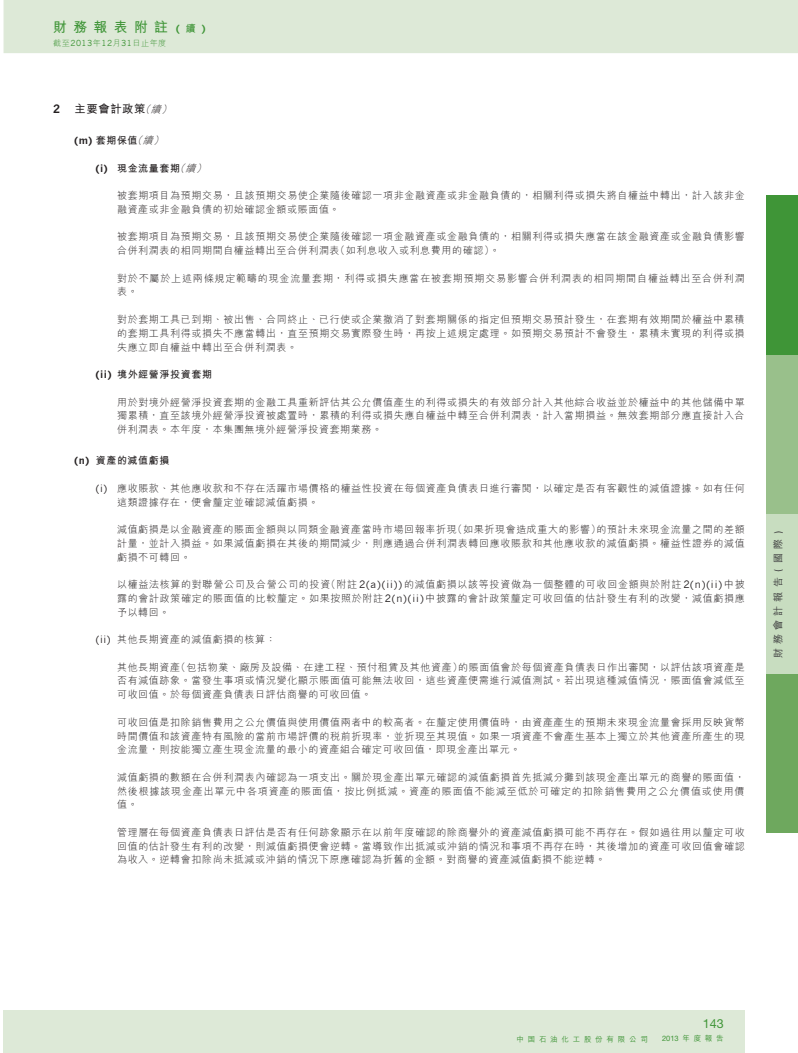
<style>
.page{position:relative;width:798px;height:1053px;background:#fff}
.page>*{position:absolute;margin:0;border:0;box-sizing:border-box;transform-origin:0 0}
.t1{font:700 13.75px "M Hei HK";letter-spacing:.47em;color:#3f9537}
.t2{font:12.5px "Helvetica Neue LT Std";color:#3f9537}
.t3{font:700 11.25px "M Hei HK";letter-spacing:.06em;color:#231f20}
.t4{font:700 11.25px "News Gothic";color:#231f20}
.t5{font:300 10px/13.8px "M Hei HK";letter-spacing:.065em;color:#231f20;text-align:justify}
.t6{font:300 10px/13.8px "M Hei HK";letter-spacing:.085em;color:#231f20}
.t7{font:700 10px "M Hei HK";letter-spacing:.06em;color:#231f20}
.t8{font:500 10px "M Hei HK";letter-spacing:.415em;color:#3e3e3f}
.t9{font:300 8.12px "M Hei HK";letter-spacing:.06em;color:#3f9537}
.t10{font:500 7.5px "M Hei HK";letter-spacing:.5em;color:#3f9537}
.t11{font:7.5px "Helvetica Neue LT Std";color:#3f9537}
.s1{font-family:"News Gothic";font-size:10px}
.s2{font-size:10px}
.s3{font-family:"News Gothic";font-weight:400}
.s4{font-weight:300;font-style:italic;font-size:10px}
.s5{font-family:"News Gothic"}
.s6{font-weight:300;font-style:italic}
.s7{font-family:"Univers LT Std";font-weight:400}
.s8{font-family:"M Hei HKS"}
.s9{font-family:"M Hei HK";font-weight:500}
</style>
<div class="page">
<div style="left:4px;top:0;width:793px;height:53px;background:#dde9d7"></div>
<div style="left:4px;top:1010px;width:740px;height:42px;background:#dde9d7"></div>
<div style="left:765px;top:673px;width:32px;height:160px;background:#6ea85e"></div>
<div style="left:765px;top:514px;width:32px;height:159px;background:#c8ddc0"></div>
<div style="left:765px;top:354px;width:32px;height:160px;background:#99c08b"></div>
<div style="left:765px;top:195px;width:32px;height:159px;background:#3f9537"></div>
<h1 class="t1" style="left:53px;top:17px;width:154px">財務報表附註 <span class="s1">(</span> <span class="s2">續</span> <span class="s1">)</span></h1>
<p class="t9" style="left:53px;top:39px;width:115px">截至<span class="s3">2013</span>年<span class="s3">12</span>月<span class="s3">31</span>日止年度</p>
<p class="t4" style="left:53px;top:102px;width:9px">2</p>
<p class="t3" style="left:74px;top:100px;width:101px">主要會計政策<span class="s4">（續）</span></p>
<p class="t7" style="left:74px;top:133px;width:93px"><span class="s5">(m)</span> 套期保值<span class="s6">（續）</span></p>
<p class="t7" style="left:96px;top:161px;width:114px"><span class="s5">(i)</span> 現金流量套期<span class="s6">（續）</span></p>
<p class="t5" style="left:117px;top:188px;width:629px">被套期項目為預期交易，且該預期交易使企業隨後確認一項非金融資產或非金融負債的，相關利得或損失將自權益中轉出，計入該非金融資產或非金融負債的初始確認金額或賬面值。</p>
<p class="t5" style="left:117px;top:230px;width:629px">被套期項目為預期交易，且該預期交易使企業隨後確認一項金融資產或金融負債的，相關利得或損失應當在該金融資產或金融負債影響合併利潤表的相同期間自權益轉出至合併利潤表（如利息收入或利息費用的確認）。</p>
<p class="t6" style="left:117px;top:271px;width:629px">對於不屬於上述兩條規定範疇的現金流量套期，利得或損失應當在被套期預期交易影響合併利潤表的相同期間自權益轉出至合併利潤表。</p>
<p class="t5" style="left:117px;top:312px;width:629px">對於套期工具已到期、被出售、合同終止、已行使或企業撤消了對套期關係的指定但預期交易預計發生，在套期有效期間於權益中累積的套期工具利得或損失不應當轉出，直至預期交易實際發生時，再按上述規定處理。如預期交易預計不會發生，累積未實現的利得或損失應立即自權益中轉出至合併利潤表。</p>
<p class="t7" style="left:96px;top:367px;width:118px"><span class="s5">(ii)</span> 境外經營淨投資套期</p>
<p class="t5" style="left:117px;top:395px;width:629px">用於對境外經營淨投資套期的金融工具重新評估其公允價值產生的利得或損失的有效部分計入其他綜合收益並於權益中的其他儲備中單獨累積，直至該境外經營淨投資被處置時，累積的利得或損失應自權益中轉至合併利潤表，計入當期損益。無效套期部分應直接計入合併利潤表。本年度，本集團無境外經營淨投資套期業務。</p>
<p class="t7" style="left:74px;top:453px;width:96px"><span class="s5">(n)</span> 資產的減值虧損</p>
<p class="t5" style="left:117px;top:481px;width:629px;text-indent:-21px"><span class="s3">(i)</span> 應收賬款、其他應收款和不存在活躍市場價格的權益性投資在每個資產負債表日進行審閱，以確定是否有客觀性的減值證據。如有任何這類證據存在，便會釐定並確認減值虧損。</p>
<p class="t5" style="left:117px;top:522px;width:629px">減值虧損是以金融資產的賬面金額與以同類金融資產當時市場回報率折現（如果折現會造成重大的影響）的預計未來現金流量之間的差額計量，並計入損益。如果減值虧損在其後的期間減少，則應通過合併利潤表轉回應收賬款和其他應收款的減值虧損。權益性證券的減值虧損不可轉回。</p>
<p class="t5" style="left:117px;top:577px;width:629px">以權益法核算的對聯營公司及合營公司的投資（附註 <span class="s3">2(a)(ii))</span> 的減值虧損以該等投資做為一個整體的可收回金額與於附註 <span class="s3">2(n)(ii)</span> 中披露的會計政策確定的賬面值的比較釐定。如果按照於附註 <span class="s3">2(n)(ii)</span> 中披露的會計政策釐定可收回值的估計發生有利的改變，減值虧損應予以轉回。</p>
<p class="t5" style="left:96px;top:632px;width:181px"><span class="s3">(ii)</span> 其他長期資產的減值虧損的核算：</p>
<p class="t5" style="left:117px;top:660px;width:629px">其他長期資產（包括物業、廠房及設備、在建工程、預付租賃及其他資產）的賬面值會於每個資產負債表日作出審閱，以評估該項資產是否有減值跡象。當發生事項或情況變化顯示賬面值可能無法收回，這些資產便需進行減值測試。若出現這種減值情況，賬面值會減低至可收回值。於每個資產負債表日評估商譽的可收回值。</p>
<p class="t5" style="left:117px;top:715px;width:629px">可收回值是扣除銷售費用之公允價值與使用價值兩者中的較高者。在釐定使用價值時，由資產產生的預期未來現金流量會採用反映貨幣時間價值和該資產特有風險的當前市場評價的稅前折現率，並折現至其現值。如果一項資產不會產生基本上獨立於其他資產所產生的現金流量，則按能獨立產生現金流量的最小的資產組合確定可收回值，即現金產出單元。</p>
<p class="t5" style="left:117px;top:770px;width:629px">減值虧損的數額在合併利潤表內確認為一項支出。關於現金產出單元確認的減值虧損首先抵減分攤到該現金產出單元的商譽的賬面值，然後根據該現金產出單元中各項資產的賬面值，按比例抵減。資產的賬面值不能減至低於可確定的扣除銷售費用之公允價值或使用價值。</p>
<p class="t5" style="left:117px;top:825px;width:629px">管理層在每個資產負債表日評估是否有任何跡象顯示在以前年度確認的除商譽外的資產減值虧損可能不再存在。假如過往用以釐定可收回值的估計發生有利的改變，則減值虧損便會逆轉。當導致作出抵減或沖銷的情況和事項不再存在時，其後增加的資產可收回值會確認為收入。逆轉會扣除尚未抵減或沖銷的情況下原應確認為折舊的金額。對商譽的資產減值虧損不能逆轉。</p>
<p class="t8" style="left:770px;top:658px;width:129px;rotate:-90deg">財務會計報告 <span class="s7">(</span> 國際 <span class="s7">)</span></p>
<p class="t2" style="left:702px;top:1015px;width:22px">143</p>
<p class="t10" style="left:516px;top:1033px;width:133px">中<span class="s8">國</span>石油化工股份有限公司</p>
<p class="t11" style="left:661px;top:1033px;width:63px">2013<span class="s9">年度報告</span></p>
</div>
